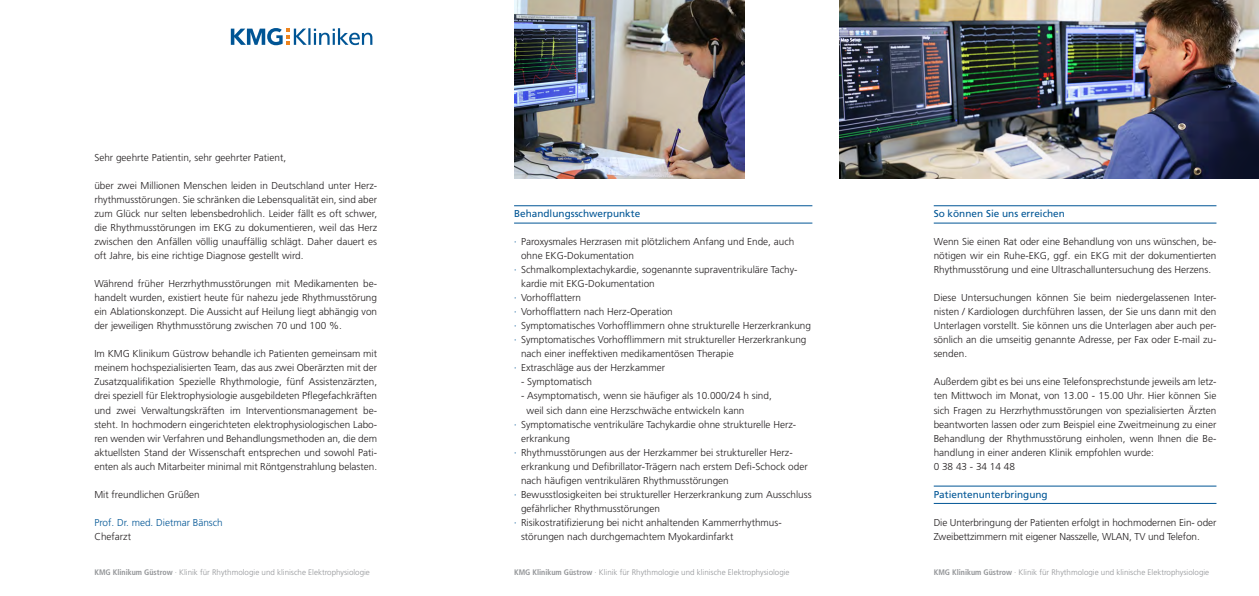
<style>
.page{position:relative;width:1259px;height:596px;background:#fff}
.page>*{position:absolute;margin:0;border:0;box-sizing:border-box;transform-origin:0 0}
.Fließtext{font:300 10px/14px "Frutiger LT Std";color:#231f20}
.Zwischenheads{font:10px "Frutiger LT Std";color:#005595}
.Fließtext-2{font:300 10px "Frutiger LT Std";color:#005595}
.Fließtext-3{font:300 8px "Frutiger LT Std";color:#939598}
.s1{font-stretch:condensed;color:#005595}
.s2{font-weight:700;font-stretch:condensed}
</style>
<div class="page">
<hr style="left:514px;top:205px;width:298px;height:1px;background:#005595">
<hr style="left:514px;top:223px;width:298px;height:1px;background:#005595">
<hr style="left:933px;top:205px;width:283px;height:1px;background:#005595">
<hr style="left:933px;top:223px;width:283px;height:1px;background:#005595">
<hr style="left:933px;top:485px;width:283px;height:1px;background:#005595">
<hr style="left:933px;top:503px;width:283px;height:1px;background:#005595">
<svg style="left:231px;top:28px;width:141px;height:17px"></svg>
<img style="left:514px;top:0;width:230px;height:179px">
<img style="left:839px;top:0;width:420px;height:179px">
<p class="Fließtext" style="left:94px;top:151px;width:193px">Sehr geehrte Patientin, sehr geehrter Patient,</p>
<p class="Fließtext" style="left:94px;top:179px;width:284px;text-align:justify">über zwei Millionen Menschen leiden in Deutschland unter Herz&shy;rhythmusstörungen. Sie schränken die Lebensqualität ein, sind aber zum Glück nur selten lebensbedrohlich. Leider fällt es oft schwer, die Rhythmusstörungen im EKG zu dokumentieren, weil das Herz zwischen den Anfällen völlig unauffällig schlägt. Daher dauert es oft Jahre, bis eine richtige Diagnose gestellt wird.</p>
<p class="Fließtext" style="left:94px;top:277px;width:284px;text-align:justify">Während früher Herzrhythmusstörungen mit Medikamenten be&shy;handelt wurden, existiert heute für nahezu jede Rhythmusstörung ein Ablationskonzept. Die Aussicht auf Heilung liegt abhängig von der jeweiligen Rhythmusstörung zwischen 70 und 100 %.</p>
<p class="Fließtext" style="left:94px;top:347px;width:284px;text-align:justify">Im KMG Klinikum Güstrow behandle ich Patienten gemeinsam mit meinem hochspezialisierten Team, das aus zwei Oberärzten mit der Zusatzqualifikation Spezielle Rhythmologie, fünf Assistenzärzten, drei speziell für Elektrophysiologie ausgebildeten Pflegefachkräften und zwei Verwaltungskräften im Interventionsmanagement be&shy;steht. In hochmodern eingerichteten elektrophysiologischen Labo&shy;ren wenden wir Verfahren und Behandlungsmethoden an, die dem aktuellsten Stand der Wissenschaft entsprechen und sowohl Pati&shy;enten als auch Mitarbeiter minimal mit Röntgenstrahlung belasten.</p>
<p class="Fließtext" style="left:94px;top:487px;width:107px">Mit freundlichen Grüßen</p>
<p class="Fließtext-2" style="left:94px;top:516px;width:130px">Prof. Dr. med. Dietmar Bänsch</p>
<p class="Fließtext" style="left:94px;top:529px;width:38px">Chefarzt</p>
<p class="Zwischenheads" style="left:514px;top:208px;width:128px">Behandlungsschwerpunkte</p>
<p class="Fließtext" style="left:521px;top:235px;width:275px;text-indent:-7px"><span class="s1">·</span> Paroxysmales Herzrasen mit plötzlichem Anfang und Ende, auch ohne EKG-Dokumentation</p>
<p class="Fließtext" style="left:521px;top:263px;width:278px;text-indent:-7px"><span class="s1">·</span> Schmalkomplextachykardie, sogenannte supraventrikuläre Tachy&shy;kardie mit EKG-Dokumentation</p>
<p class="Fließtext" style="left:514px;top:291px;width:69px"><span class="s1">·</span> Vorhofflattern</p>
<p class="Fließtext" style="left:514px;top:305px;width:160px"><span class="s1">·</span> Vorhofflattern nach Herz-Operation</p>
<p class="Fließtext" style="left:514px;top:319px;width:298px"><span class="s1">·</span> Symptomatisches Vorhofflimmern ohne strukturelle Herzerkrankung</p>
<p class="Fließtext" style="left:521px;top:333px;width:287px;text-indent:-7px"><span class="s1">·</span> Symptomatisches Vorhofflimmern mit struktureller Herzerkrankung nach einer ineffektiven medikamentösen Therapie</p>
<p class="Fließtext" style="left:514px;top:361px;width:152px"><span class="s1">·</span> Extraschläge aus der Herzkammer</p>
<p class="Fließtext" style="left:521px;top:375px;width:73px">- Symptomatisch</p>
<p class="Fließtext" style="left:526px;top:389px;width:247px;text-indent:-6px">- Asymptomatisch, wenn sie häufiger als 10.000/24 h sind, weil sich dann eine Herzschwäche entwickeln kann</p>
<p class="Fließtext" style="left:521px;top:417px;width:276px;text-indent:-7px"><span class="s1">·</span> Symptomatische ventrikuläre Tachykardie ohne strukturelle Herz&shy;erkrankung</p>
<p class="Fließtext" style="left:521px;top:445px;width:288px;text-indent:-7px"><span class="s1">·</span> Rhythmusstörungen aus der Herzkammer bei struktureller Herz&shy;erkrankung und Defibrillator-Trägern nach erstem Defi-Schock oder nach häufigen ventrikulären Rhythmusstörungen</p>
<p class="Fließtext" style="left:521px;top:487px;width:292px;text-indent:-7px"><span class="s1">·</span> Bewusstlosigkeiten bei struktureller Herzerkrankung zum Ausschluss gefährlicher Rhythmusstörungen</p>
<p class="Fließtext" style="left:521px;top:515px;width:262px;text-indent:-7px"><span class="s1">·</span> Risikostratifizierung bei nicht anhaltenden Kammerrhythmus&shy;störungen nach durchgemachtem Myokardinfarkt</p>
<p class="Zwischenheads" style="left:933px;top:208px;width:133px">So können Sie uns erreichen</p>
<p class="Fließtext" style="left:933px;top:235px;width:284px;text-align:justify">Wenn Sie einen Rat oder eine Behandlung von uns wünschen, be&shy;nötigen wir ein Ruhe-EKG, ggf. ein EKG mit der dokumentierten Rhythmusstörung und eine Ultraschalluntersuchung des Herzens.</p>
<p class="Fließtext" style="left:933px;top:291px;width:284px;text-align:justify">Diese Untersuchungen können Sie beim niedergelassenen Inter&shy;nisten / Kardiologen durchführen lassen, der Sie uns dann mit den Unterlagen vorstellt. Sie können uns die Unterlagen aber auch per&shy;sönlich an die umseitig genannte Adresse, per Fax oder E-mail zu&shy;senden.</p>
<p class="Fließtext" style="left:933px;top:375px;width:284px;text-align:justify">Außerdem gibt es bei uns eine Telefonsprechstunde jeweils am letz&shy;ten Mittwoch im Monat, von 13.00 - 15.00 Uhr. Hier können Sie sich Fragen zu Herzrhythmusstörungen von spezialisierten Ärzten beantworten lassen oder zum Beispiel eine Zweitmeinung zu einer Behandlung der Rhythmusstörung einholen, wenn Ihnen die Be&shy;handlung in einer anderen Klinik empfohlen wurde:</p>
<p class="Fließtext" style="left:933px;top:459px;width:83px">0 38 43 - 34 14 48</p>
<p class="Zwischenheads" style="left:933px;top:488px;width:115px">Patientenunterbringung</p>
<p class="Fließtext" style="left:933px;top:515px;width:284px">Die Unterbringung der Patienten erfolgt in hochmodernen Ein- oder<br>Zweibettzimmern mit eigener Nasszelle, WLAN, TV und Telefon.</p>
<p class="Fließtext-3" style="left:94px;top:567px;width:277px"><span class="s2">KMG Klinikum Güstrow</span> · Klinik für Rhythmologie und klinische Elektrophysiologie</p>
<p class="Fließtext-3" style="left:514px;top:567px;width:277px"><span class="s2">KMG Klinikum Güstrow</span> · Klinik für Rhythmologie und klinische Elektrophysiologie</p>
<p class="Fließtext-3" style="left:933px;top:567px;width:277px"><span class="s2">KMG Klinikum Güstrow</span> · Klinik für Rhythmologie und klinische Elektrophysiologie</p>
</div>
